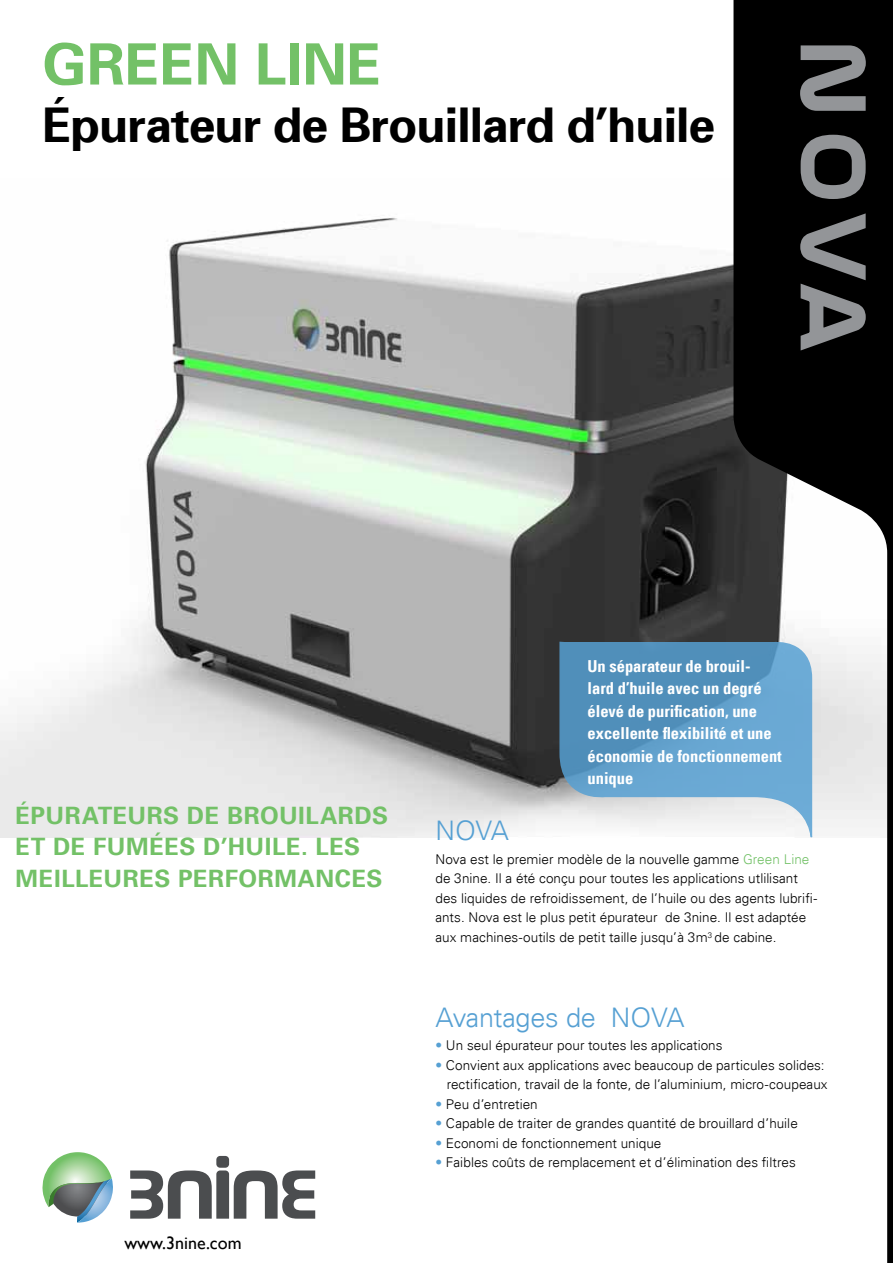
<style>
.page{position:relative;width:893px;height:1263px;background:#fff}
.page>*{position:absolute;margin:0;border:0;box-sizing:border-box;transform-origin:0 0}
.t1{font:90px "Nasalization Rg";color:#939598}
.t2{font:700 57px "Univers 65";color:#73c167}
.t3{font:700 48px "Univers 65";color:#000}
.t4{font:300 27px "Univers";letter-spacing:-.01em;color:#56a0d3}
.t5{font:700 24px/31.5px "Univers 65";letter-spacing:.02em;color:#73c167}
.t6{font:18px "Gill Sans";color:#000}
.t7{font:700 condensed 16.5px/22.5px "Univers";color:#fff}
.t8{font:300 13.5px/19.5px "Univers";letter-spacing:.005em;color:#000;text-align:right}
.s1{color:#73c167}
.s2{color:#56a0d3}
</style>
<div class="page">
<img style="left:0;top:217px;width:733px;height:620px">
<svg style="left:559px;top:640px;width:174px;height:197px;background:#75a6c7"></svg>
<svg style="left:733px;top:0;width:160px;height:1263px"></svg>
<svg style="left:42px;top:1152px;width:71px;height:70px"></svg>
<div style="left:216px;top:1156px;width:13px;height:12px;background:#4b4d4f;border-radius:4px"></div>
<svg style="left:130px;top:1170px;width:185px;height:49px"></svg>
<svg style="left:798px;top:43px;width:70px;height:70px;background:#242425"></svg>
<svg style="left:799px;top:133px;width:68px;height:67px;background:#202021"></svg>
<svg style="left:798px;top:211px;width:70px;height:142px;background:#1a1a1b"></svg>
<h2 class="t2" style="left:43px;top:28px;width:82px">GREEN</h2>
<h2 class="t2" style="left:255px;top:28px;width:31px">LINE</h2>
<h3 class="t3" style="left:43px;top:94px;width:674px">ÉPURATEUR DE BROUILLARD D’HUILE</h3>
<h1 class="t1" style="left:886px;top:43px;width:309px;rotate:90deg">Nova</h1>
<p class="t7" style="left:587px;top:654px;width:196px">Un séparateur de brouil-<br>lard d’huile avec un degré élevé de purification, une excellente flexibilité et une économie de fonctionnement unique</p>
<h3 class="t5" style="left:16px;top:798px;width:374px">ÉPURATEURS DE BROUILARDS<br>ET DE FUMÉES D’HUILE. LES<br>MEILLEURES PERFORMANCES</h3>
<h3 class="t6" style="left:124px;top:1230px;width:119px">www.3nine.com</h3>
<h3 class="t4" style="left:435px;top:814px;width:75px">NOVA</h3>
<p class="t8" style="left:435px;top:849px;width:383px;text-align:left">Nova est le premier modèle de la nouvelle gamme <span class="s1">Green Line </span>de 3nine. Il a été conçu pour toutes les applications utlilisant des liquides de refroidissement, de l’huile ou des agents lubrifi&shy;ants. Nova est le plus petit épurateur de 3nine. Il est adaptée aux machines-outils de petit taille jusqu’à 3m<sup>3</sup> de cabine.</p>
<h3 class="t4" style="left:435px;top:1001px;width:250px">Avantages de NOVA</h3>
<p class="t8" style="left:435px;top:1036px;width:289px"><span class="s2">•</span> Un seul épurateur pour toutes les applications</p>
<p class="t8" style="left:435px;top:1055px;width:394px"><span class="s2">•</span> Convient aux applications avec beaucoup de particules solides: rectification, travail de la fonte, de l’aluminium, micro-coupeaux</p>
<p class="t8" style="left:435px;top:1094px;width:104px"><span class="s2">•</span> Peu d’entretien</p>
<p class="t8" style="left:435px;top:1114px;width:364px"><span class="s2">•</span> Capable de traiter de grandes quantité de brouillard d’huile</p>
<p class="t8" style="left:435px;top:1133px;width:228px"><span class="s2">•</span> Economi de fonctionnement unique</p>
<p class="t8" style="left:435px;top:1153px;width:362px"><span class="s2">•</span> Faibles coûts de remplacement et d’élimination des filtres</p>
</div>
